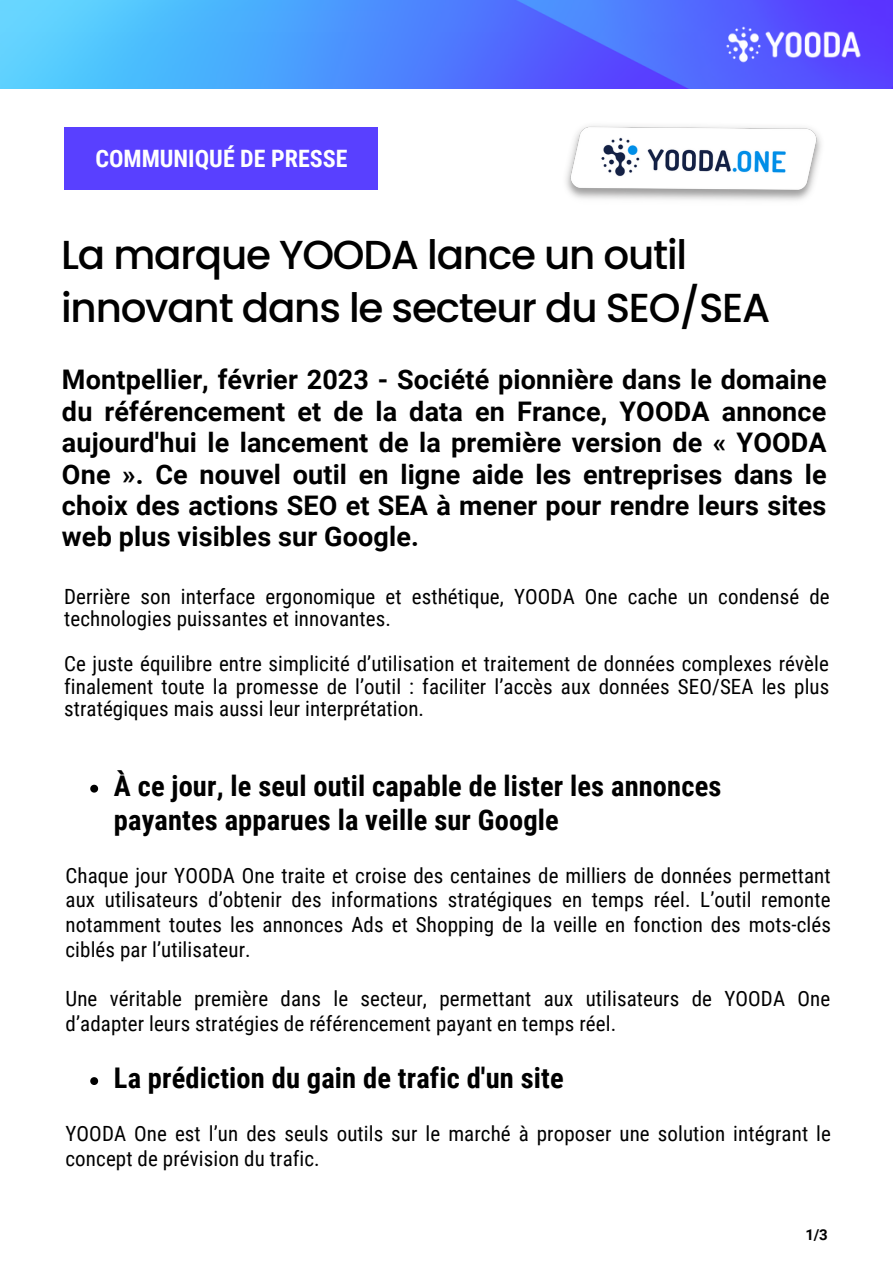
<style>
.page{position:relative;width:893px;height:1264px;background:#fff}
.page>*{position:absolute;margin:0;border:0;box-sizing:border-box;transform-origin:0 0}
.t1{font:500 40.5px/52.8px "Poppins";letter-spacing:-.03em;color:#000}
.t2{font:700 28.5px/33.8px "Roboto Condensed";letter-spacing:.005em;color:#000}
.t3{font:700 27px/31.5px "Roboto";letter-spacing:.005em;color:#000;text-align:justify}
.t4{font:700 24px "Roboto Condensed";color:#fff}
.t5{font:21px/24.8px "Roboto Condensed";letter-spacing:.005em;color:#000}
.t6{font:700 15px "Roboto";color:#000}
</style>
<div class="page">
<img style="left:0;top:0;width:892px;height:89px">
<img style="left:712px;top:23px;width:162px;height:44px">
<div style="left:64px;top:127px;width:314px;height:63px;background:#5940ff"></div>
<img style="left:566px;top:125px;width:255px;height:76px">
<svg style="left:90px;top:784px;width:8px;height:8px"></svg>
<svg style="left:90px;top:1077px;width:8px;height:7px"></svg>
<p class="t4" style="left:95px;top:145px;width:253px">COMMUNIQUÉ DE PRESSE</p>
<h1 class="t1" style="left:61px;top:228px;width:710px">La marque YOODA lance un outil innovant dans le secteur du SEO/SEA</h1>
<p class="t3" style="left:62px;top:364px;width:766px">Montpellier, février 2023 - Société pionnière dans le domaine du référencement et de la data en France, YOODA annonce aujourd'hui le lancement de la première version de « YOODA One ». Ce nouvel outil en ligne aide les entreprises dans le choix des actions SEO et SEA à mener pour rendre leurs sites web plus visibles sur Google.</p>
<p class="t5" style="left:64px;top:585px;width:767px;line-height:22.5px">Derrière son interface ergonomique et esthétique, YOODA One cache un condensé de technologies puissantes et innovantes.</p>
<p class="t5" style="left:64px;top:652px;width:766px;line-height:22.5px;text-align:justify">Ce juste équilibre entre simplicité d’utilisation et traitement de données complexes révèle finalement toute la promesse de l’outil : faciliter l’accès aux données SEO/SEA les plus stratégiques mais aussi leur interprétation.</p>
<h2 class="t2" style="left:114px;top:769px;width:609px">À ce jour, le seul outil capable de lister les annonces payantes apparues la veille sur Google</h2>
<p class="t5" style="left:65px;top:863px;width:766px;text-align:justify">Chaque jour YOODA One traite et croise des centaines de milliers de données permettant aux utilisateurs d’obtenir des informations stratégiques en temps réel. L’outil remonte notamment toutes les annonces Ads et Shopping de la veille en fonction des mots-clés ciblés par l’utilisateur.</p>
<p class="t5" style="left:65px;top:986px;width:766px">Une véritable première dans le secteur, permettant aux utilisateurs de YOODA One d’adapter leurs stratégies de référencement payant en temps réel.</p>
<h2 class="t2" style="left:114px;top:1061px;width:451px">La prédiction du gain de trafic d'un site</h2>
<p class="t5" style="left:65px;top:1121px;width:767px">YOODA One est l’un des seuls outils sur le marché à proposer une solution intégrant le concept de prévision du trafic.</p>
<p class="t6" style="left:805px;top:1225px;width:24px">1/3</p>
</div>
